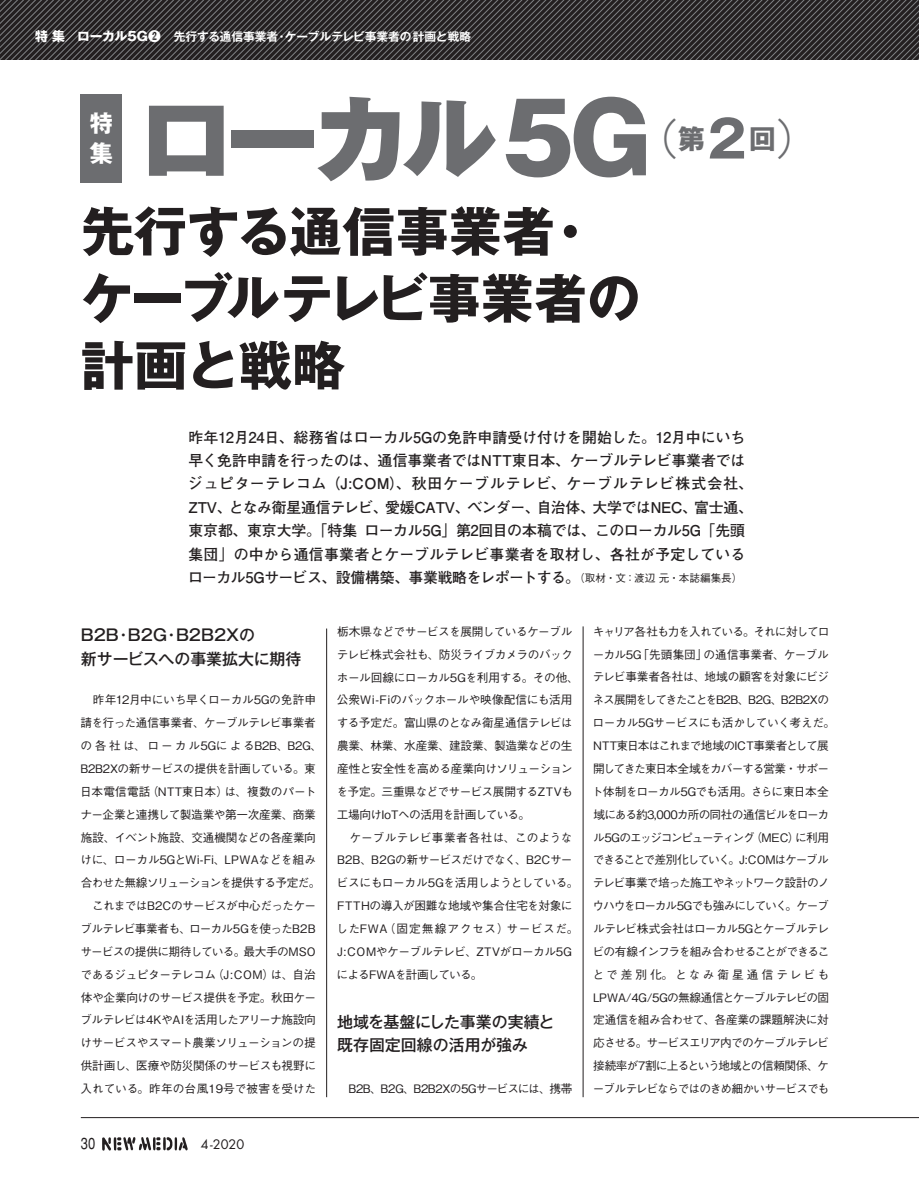
<style>
.page{position:relative;width:919px;height:1195px;background:#fff}
.page>*{position:absolute;margin:0;border:0;box-sizing:border-box;transform-origin:0 0}
.t1{font:800 95.25px "Gothic MB101 Pro";letter-spacing:-.07em;color:#6c6d70}
.t2{font:700 53.1px/66.9px "Gothic MB101 Pro";color:#231f20}
.t3{font:300 42.75px "Gothic MB101 Pro";color:#6c6d70}
.t4{font:700 23.25px/30.3px "Gothic MB101 Pro";color:#fff}
.t5{font:500 15.9px/23.4px "Gothic MB101 Pro";color:#231f20}
.t6{font:condensed 15.9px "Helvetica";color:#231f20}
.t7{font:700 14.85px/23.4px "Futo Go B101 Pr 6 N";letter-spacing:-.01em;color:#231f20}
.t8{font:12.75px "Futura";color:#231f20}
.t9{font:500 11.7px/22.8px "Gothic BBB Pro";letter-spacing:-.045em;color:#231f20}
.t10{font:500 11.7px/22.8px "Gothic BBB Pro";letter-spacing:-.07em;color:#231f20}
.t11{font:500 11.7px/22.8px "Gothic BBB Pro";letter-spacing:-.025em;color:#231f20}
.t12{font:700 11.7px "Gothic MB101 Pro De";color:#fff}
.s1{font-family:"Soft Go Std";font-size:12.75px}
.s2{font-family:"Gothic MB101 Pro";font-size:12.75px}
.s3{font-weight:800;font-size:26.55px}
.s4{font-weight:700;font-size:51px}
.s5{font-weight:700;font-size:26.55px}
.s6{font-family:"Gothic BBB Pro";font-weight:500;font-size:10.65px}
</style>
<div class="page">
<hr style="left:326px;top:628px;width:1px;height:469px;background:#231f20">
<hr style="left:582px;top:626px;width:1px;height:471px;background:#231f20">
<hr style="left:81px;top:1117px;width:837px;height:1px;background:#231f20">
<svg style="left:102px;top:1137px;width:86px;height:13px"></svg>
<svg style="left:0;top:0;width:918px;height:60px;background:#383637"></svg>
<div style="left:81px;top:94px;width:41px;height:88px;background:#6c6d70"></div>
<p class="t12" style="left:35px;top:27px;width:437px"><span class="s1">特 集</span><span class="s2">／ローカル5G ❷　</span>先行する通信事業者・ケーブルテレビ事業者の計画と戦略</p>
<h3 class="t4" style="left:90px;top:105px;width:24px">特集</h3>
<h1 class="t1" style="left:139px;top:59px;width:515px">ローカル5G</h1>
<h2 class="t2" style="left:81px;top:191px;width:561px">先行する通信事業者・ケーブルテレビ事業者の計画と戦略</h2>
<h3 class="t3" style="left:635px;top:104px;width:185px">（<span class="s3">第</span><span class="s4">2</span><span class="s5">回</span>）</h3>
<p class="t7" style="left:188px;top:425px;width:566px">昨年12月24日、総務省はローカル5Gの免許申請受け付けを開始した。12月中にいち早く免許申請を行ったのは、通信事業者ではNTT東日本、ケーブルテレビ事業者ではジュピターテレコム（J:COM）、秋田ケーブルテレビ、ケーブルテレビ株式会社、ZTV、となみ衛星通信テレビ、愛媛CATV、ベンダー、自治体、大学ではNEC、富士通、東京都、東京大学。「特集 ローカル5G」第2回目の本稿では、このローカル5G「先頭集団」の中から通信事業者とケーブルテレビ事業者を取材し、各社が予定しているローカル5Gサービス、設備構築、事業戦略をレポートする。<span class="s6">（取材・文：渡辺 元・本誌編集長）</span></p>
<h3 class="t5" style="left:81px;top:621px;width:222px">B2B・B2G・B2B2Xの<br>新サービスへの事業拡大に期待</h3>
<p class="t9" style="left:80px;top:687px;width:243px">　昨年12月中にいち早くローカル5Gの免許申請を行った通信事業者、ケーブルテレビ事業者の各社は、ローカル5GによるB2B、B2G、<br>B2B2Xの新サービスの提供を計画している。東日本電信電話（NTT東日本）は、複数のパートナー企業と連携して製造業や第一次産業、商業施設、イベント施設、交通機関などの各産業向けに、ローカル5GとWi-Fi、LPWAなどを組み合わせた無線ソリューションを提供する予定だ。　これまではB2Cのサービスが中心だったケーブルテレビ事業者も、ローカル5Gを使ったB2Bサービスの提供に期待している。最大手のMSOであるジュピターテレコム（J:COM）は、自治体や企業向けのサービス提供を予定。秋田ケーブルテレビは4KやAIを活用したアリーナ施設向けサービスやスマート農業ソリューションの提供計画し、医療や防災関係のサービスも視野に入れている。昨年の台風19号で被害を受けた</p>
<h3 class="t6" style="left:81px;top:1134px;width:16px">30</h3>
<p class="t8" style="left:201px;top:1135px;width:45px">4-2020</p>
<p class="t9" style="left:336px;top:619px;width:244px">栃木県などでサービスを展開しているケーブルテレビ株式会社も、防災ライブカメラのバックホール回線にローカル5Gを利用する。その他、公衆Wi-Fiのバックホールや映像配信にも活用する予定だ。富山県のとなみ衛星通信テレビは農業、林業、水産業、建設業、製造業などの生産性と安全性を高める産業向けソリューションを予定。三重県などでサービス展開するZTVも工場向けIoTへの活用を計画している。</p>
<p class="t11" style="left:336px;top:824px;width:244px;text-indent:13px">ケーブルテレビ事業者各社は、このような<br>B2B、B2Gの新サービスだけでなく、B2Cサービスにもローカル5Gを活用しようとしている。<br>FTTHの導入が困難な地域や集合住宅を対象にしたFWA（固定無線アクセス）サービスだ。<br>J:COMやケーブルテレビ、ZTVがローカル5GによるFWAを計画している。</p>
<h3 class="t5" style="left:337px;top:1008px;width:219px">地域を基盤にした事業の実績と既存固定回線の活用が強み</h3>
<p class="t9" style="left:348px;top:1076px;width:225px">B2B、B2G、B2B2Xの5Gサービスには、携帯</p>
<p class="t10" style="left:591px;top:618px;width:245px">キャリア各社も力を入れている。それに対してローカル5G「先頭集団」の通信事業者、ケーブルテレビ事業者各社は、地域の顧客を対象にビジネス展開をしてきたことをB2B、B2G、B2B2Xのローカル5Gサービスにも活かしていく考えだ。<br>NTT東日本はこれまで地域のICT事業者として展開してきた東日本全域をカバーする営業・サポート体制をローカル5Gでも活用。さらに東日本全域にある約3,000カ所の同社の通信ビルをローカル5Gのエッジコンピューティング（MEC）に利用できることで差別化していく。J:COMはケーブルテレビ事業で培った施工やネットワーク設計のノウハウをローカル5Gでも強みにしていく。ケーブルテレビ株式会社はローカル5Gとケーブルテレビの有線インフラを組み合わせることができることで差別化。となみ衛星通信テレビも<br>LPWA/4G/5Gの無線通信とケーブルテレビの固定通信を組み合わせて、各産業の課題解決に対応させる。サービスエリア内でのケーブルテレビ接続率が7割に上るという地域との信頼関係、ケーブルテレビならではのきめ細かいサービスでも</p>
</div>
